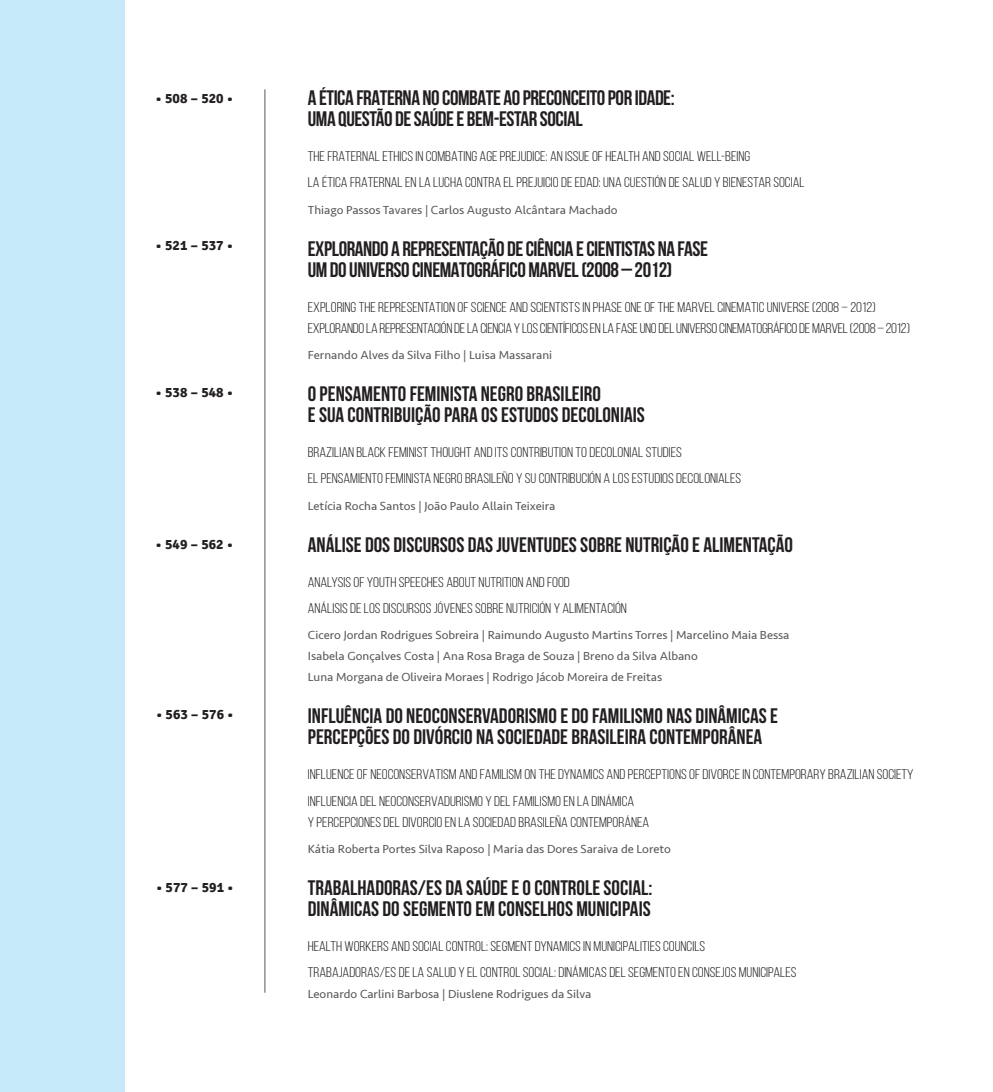
<style>
.page{position:relative;width:993px;height:1092px;background:#fff}
.page>*{position:absolute;margin:0;border:0;box-sizing:border-box;transform-origin:0 0}
.t1{font:700 21px/21px "Bebas Neue";color:#231f20}
.t2{font:700 21px/21px "Bebas Neue";letter-spacing:-.02em;color:#231f20}
.t3{font:14px/26.2px "Bebas Neue";color:#231f20;scale:1.1 1}
.t4{font:14px/21px "Bebas Neue";letter-spacing:-.02em;color:#231f20;scale:1.1 1}
.t5{font:700 14px "Signika";color:#231f20}
.t6{font:12.25px/21px "Seravek";color:#57585a}
</style>
<div class="page">
<div style="left:0;top:0;width:124px;height:1091px;background:#c6eafa"></div>
<hr style="left:264px;top:89px;width:1px;height:903px;background:#57585a">
<p class="t5" style="left:155px;top:89px;width:79px">• 508 – 520 •</p>
<p class="t5" style="left:155px;top:237px;width:79px">• 521 – 537 •</p>
<p class="t5" style="left:155px;top:384px;width:79px">• 538 – 548 •</p>
<p class="t5" style="left:155px;top:536px;width:79px">• 549 – 562 •</p>
<p class="t5" style="left:156px;top:705px;width:79px">• 563 – 576 •</p>
<p class="t5" style="left:156px;top:879px;width:79px">• 577 – 591 •</p>
<h1 class="t2" style="left:308px;top:87px;width:368px">A ÉTICA FRATERNA NO COMBATE AO PRECONCEITO POR IDADE:<br>UMA QUESTÃO DE SAÚDE E BEM-ESTAR SOCIAL</h1>
<p class="t3" style="left:308px;top:143px;width:453px">THE FRATERNAL ETHICS IN COMBATING AGE PREJUDICE: AN ISSUE OF HEALTH AND SOCIAL WELL-BEING<br>LA ÉTICA FRATERNAL EN LA LUCHA CONTRA EL PREJUICIO DE EDAD: UNA CUESTIÓN DE SALUD Y BIENESTAR SOCIAL</p>
<p class="t6" style="left:308px;top:199px;width:311px">Thiago Passos Tavares | Carlos Augusto Alcântara Machado</p>
<h1 class="t2" style="left:308px;top:238px;width:401px">EXPLORANDO A REPRESENTAÇÃO DE CIÊNCIA E CIENTISTAS NA FASE<br>UM DO UNIVERSO CINEMATOGRÁFICO MARVEL (2008 – 2012)</h1>
<p class="t4" style="left:308px;top:296px;width:548px">EXPLORING THE REPRESENTATION OF SCIENCE AND SCIENTISTS IN PHASE ONE OF THE MARVEL CINEMATIC UNIVERSE (2008 – 2012)<br>EXPLORANDO LA REPRESENTACIÓN DE LA CIENCIA Y LOS CIENTÍFICOS EN LA FASE UNO DEL UNIVERSO CINEMATOGRÁFICO DE MARVEL (2008 – 2012)</p>
<p class="t6" style="left:308px;top:344px;width:246px">Fernando Alves da Silva Filho | Luisa Massarani</p>
<h1 class="t1" style="left:308px;top:383px;width:338px">O PENSAMENTO FEMINISTA NEGRO BRASILEIRO<br>E SUA CONTRIBUIÇÃO PARA OS ESTUDOS DECOLONIAIS</h1>
<p class="t3" style="left:308px;top:439px;width:395px">BRAZILIAN BLACK FEMINIST THOUGHT AND ITS CONTRIBUTION TO DECOLONIAL STUDIES<br>EL PENSAMIENTO FEMINISTA NEGRO BRASILEÑO Y SU CONTRIBUCIÓN A LOS ESTUDIOS DECOLONIALES</p>
<p class="t6" style="left:308px;top:495px;width:249px">Letícia Rocha Santos | João Paulo Allain Teixeira</p>
<h1 class="t1" style="left:308px;top:533px;width:486px">ANÁLISE DOS DISCURSOS DAS JUVENTUDES SOBRE NUTRIÇÃO E ALIMENTAÇÃO</h1>
<p class="t3" style="left:308px;top:568px;width:291px">ANALYSIS OF YOUTH SPEECHES ABOUT NUTRITION AND FOOD<br>ANÁLISIS DE LOS DISCURSOS JÓVENES SOBRE NUTRICIÓN Y ALIMENTACIÓN</p>
<p class="t6" style="left:308px;top:624px;width:483px">Cicero Jordan Rodrigues Sobreira | Raimundo Augusto Martins Torres | Marcelino Maia Bessa<br>Isabela Gonçalves Costa | Ana Rosa Braga de Souza | Breno da Silva Albano<br>Luna Morgana de Oliveira Moraes | Rodrigo Jácob Moreira de Freitas</p>
<h1 class="t1" style="left:308px;top:705px;width:471px">INFLUÊNCIA DO NEOCONSERVADORISMO E DO FAMILISMO NAS DINÂMICAS E<br>PERCEPÇÕES DO DIVÓRCIO NA SOCIEDADE BRASILEIRA CONTEMPORÂNEA</h1>
<p class="t3" style="left:308px;top:761px;width:552px">INFLUENCE OF NEOCONSERVATISM AND FAMILISM ON THE DYNAMICS AND PERCEPTIONS OF DIVORCE IN CONTEMPORARY BRAZILIAN SOCIETY<br>INFLUENCIA DEL NEOCONSERVADURISMO Y DEL FAMILISMO EN LA DINÁMICA</p>
<p class="t3" style="left:308px;top:808px;width:312px">Y PERCEPCIONES DEL DIVORCIO EN LA SOCIEDAD BRASILEÑA CONTEMPORÁNEA</p>
<p class="t6" style="left:308px;top:838px;width:364px">Kátia Roberta Portes Silva Raposo | Maria das Dores Saraiva de Loreto</p>
<h1 class="t1" style="left:308px;top:876px;width:346px">TRABALHADORAS/ES DA SAÚDE E O CONTROLE SOCIAL:<br>DINÂMICAS DO SEGMENTO EM CONSELHOS MUNICIPAIS</h1>
<p class="t3" style="left:308px;top:932px;width:445px">HEALTH WORKERS AND SOCIAL CONTROL: SEGMENT DYNAMICS IN MUNICIPALITIES COUNCILS<br>TRABAJADORAS/ES DE LA SALUD Y EL CONTROL SOCIAL: DINÁMICAS DEL SEGMENTO EN CONSEJOS MUNICIPALES</p>
<p class="t6" style="left:308px;top:983px;width:285px">Leonardo Carlini Barbosa | Diuslene Rodrigues da Silva</p>
</div>
